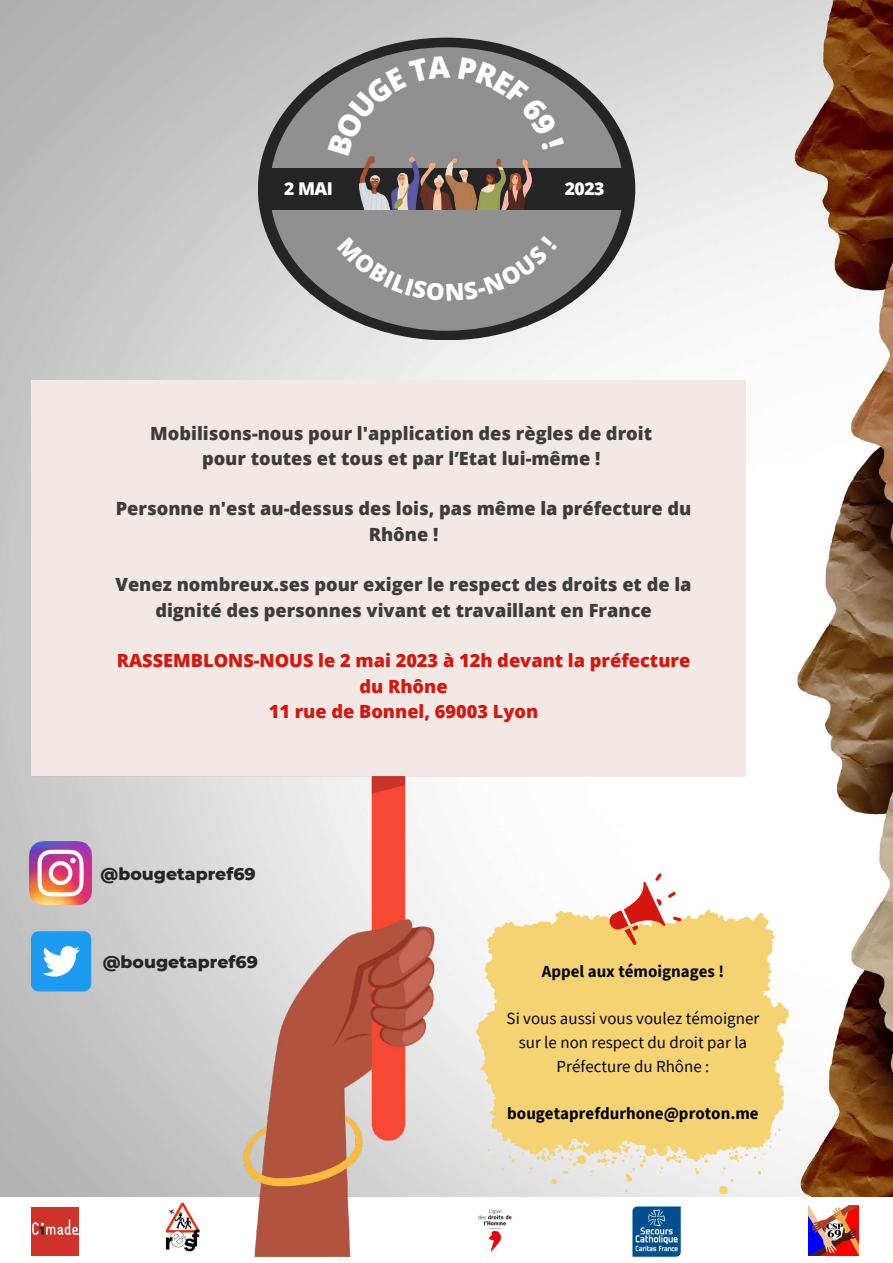
<style>
.page{position:relative;width:893px;height:1263px;background:#fff}
.page>*{position:absolute;margin:0;border:0;box-sizing:border-box;transform-origin:0 0}
.t1{font:800 18.23px/25.3px "Open Sans";color:#3d3c3c;text-align:center}
.t2{font:800 18.23px/25.3px "Open Sans";color:#d5160c;text-align:center}
.t3{font:800 17.62px "Open Sans";letter-spacing:-.025em;color:#fff}
.t4{font:800 17.25px "Montserrat";color:#252525}
.t5{font:16.95px/23.6px "Source Sans Pro";color:#050607;text-align:center}
.t6{font:700 16.95px "Source Sans Pro";color:#000}
.t7{font:700 16.95px "Source Sans Pro";color:#050607}
</style>
<div class="page">
<img style="left:0;top:0;width:893px;height:1197px">
<img style="left:31px;top:380px;width:714px;height:877px">
<img style="left:140px;top:1198px;width:85px;height:59px">
<img style="left:632px;top:1206px;width:49px;height:50px">
<img style="left:808px;top:1205px;width:50px;height:50px">
<div style="left:258px;top:38px;width:377px;height:302px;background:#252525;border-radius:50%"></div>
<div style="left:270px;top:47px;width:353px;height:284px;background:#909090;border-radius:50%"></div>
<div style="left:265px;top:168px;width:363px;height:42px;background:#252525"></div>
<img style="left:359px;top:157px;width:173px;height:53px">
<svg style="left:476px;top:909px;width:313px;height:285px;background:#f4d991"></svg>
<svg style="left:609px;top:873px;width:72px;height:72px"></svg>
<img style="left:29px;top:842px;width:63px;height:62px">
<div style="left:31px;top:931px;width:60px;height:60px;background:#1d9bf0;border-radius:8px"></div>
<svg style="left:42px;top:946px;width:38px;height:30px"></svg>
<svg style="left:328px;top:56px;width:57px;height:28px"></svg>
<svg style="left:511px;top:57px;width:53px;height:26px"></svg>
<p class="t3" style="left:284px;top:176px;width:51px">2 MAI</p>
<p class="t3" style="left:565px;top:176px;width:41px">2023</p>
<p class="t1" style="left:150px;top:420px;width:503px">Mobilisons-nous pour l'application des règles de droit pour toutes et tous et par l’Etat lui-même !</p>
<p class="t1" style="left:116px;top:496px;width:577px">Personne n'est au-dessus des lois, pas même la préfecture du<br>Rhône !</p>
<p class="t1" style="left:115px;top:572px;width:577px">Venez nombreux.ses pour exiger le respect des droits et de la dignité des personnes vivant et travaillant en France</p>
<p class="t2" style="left:117px;top:648px;width:575px">RASSEMBLONS-NOUS le 2 mai 2023 à 12h devant la préfecture du Rhône<br>11 rue de Bonnel, 69003 Lyon</p>
<p class="t4" style="left:101px;top:864px;width:157px">@bougetapref69</p>
<p class="t4" style="left:103px;top:951px;width:157px">@bougetapref69</p>
<p class="t7" style="left:541px;top:960px;width:184px">Appel aux témoignages !</p>
<p class="t5" style="left:506px;top:1006px;width:254px">Si vous aussi vous voulez témoigner sur le non respect du droit par la<br>Préfecture du Rhône :</p>
<p class="t6" style="left:507px;top:1102px;width:253px">bougetaprefdurhone@proton.me</p>
</div>
